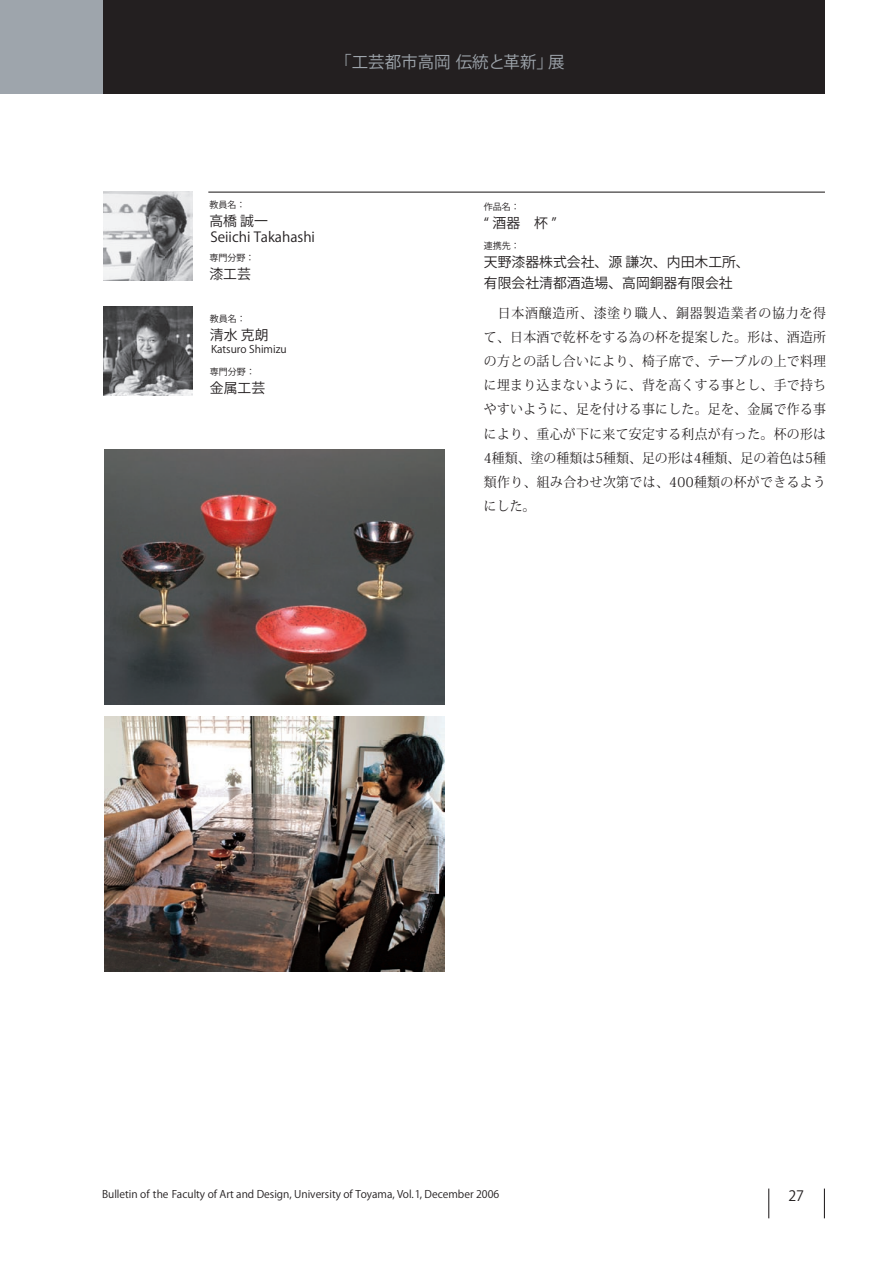
<style>
.page{position:relative;width:893px;height:1263px;background:#fff}
.page>*{position:absolute;margin:0;border:0;box-sizing:border-box;transform-origin:0 0}
.t1{font:16.5px "Koz Go Std";color:#9ea5ac}
.t2{font:14.25px "Koz Go Std";color:#231f20}
.t3{font:13.8px/21px "Koz Go Std";color:#231f20}
.t4{font:13.5px/24.2px "Koz Min Std";letter-spacing:.03em;color:#231f20;text-align:justify;scale:.95 1}
.t5{font:10.5px "Koz Go Std";color:#231f20}
.t6{font:9px "Koz Go Std";color:#231f20}
</style>
<div class="page">
<hr style="left:768px;top:1188px;width:1px;height:30px;background:#231f20">
<hr style="left:824px;top:1188px;width:1px;height:30px;background:#231f20">
<img style="left:104px;top:306px;width:89px;height:89px">
<img style="left:103px;top:192px;width:89px;height:89px">
<div style="left:102px;top:0;width:723px;height:94px;background:#231f20"></div>
<div style="left:0;top:0;width:103px;height:94px;background:#9ea5ac"></div>
<img style="left:104px;top:449px;width:341px;height:255px">
<img style="left:104px;top:716px;width:341px;height:256px">
<hr style="left:208px;top:192px;width:617px;height:1px;background:#231f20">
<p class="t1" style="left:335px;top:51px;width:231px">「工芸都市高岡伝統と革新」展</p>
<p class="t6" style="left:209px;top:199px;width:37px">教員名：</p>
<p class="t3" style="left:209px;top:213px;width:107px;line-height:15.8px">高橋 誠一<br>Seiichi Takahashi</p>
<p class="t6" style="left:209px;top:252px;width:46px">専門分野：</p>
<p class="t3" style="left:209px;top:264px;width:43px">漆工芸</p>
<p class="t6" style="left:210px;top:313px;width:37px">教員名：</p>
<p class="t3" style="left:210px;top:325px;width:60px">清水 克朗</p>
<p class="t5" style="left:211px;top:343px;width:77px">Katsuro Shimizu</p>
<p class="t6" style="left:210px;top:367px;width:46px">専門分野：</p>
<p class="t3" style="left:210px;top:378px;width:57px">金属工芸</p>
<p class="t6" style="left:484px;top:201px;width:37px">作品名：</p>
<p class="t3" style="left:484px;top:213px;width:74px">“ 酒器　杯 ”</p>
<p class="t6" style="left:484px;top:240px;width:37px">連携先：</p>
<p class="t3" style="left:484px;top:252px;width:267px">天野漆器株式会社、源 謙次、内田木工所、有限会社清都酒造場、高岡銅器有限会社</p>
<p class="t4" style="left:484px;top:301px;width:362px">　日本酒醸造所、漆塗り職人、銅器製造業者の協力を得て、日本酒で乾杯をする為の杯を提案した。形は、酒造所の方との話し合いにより、椅子席で、テーブルの上で料理に埋まり込まないように、背を高くする事とし、手で持ちやすいように、足を付ける事にした。足を、金属で作る事により、重心が下に来て安定する利点が有った。杯の形は4種類、塗の種類は5種類、足の形は4種類、足の着色は5種類作り、組み合わせ次第では、400種類の杯ができるようにした。</p>
<p class="t5" style="left:102px;top:1187px;width:399px">Bulletin of the Faculty of Art and Design, University of Toyama, Vol. 1, December 2006</p>
<p class="t2" style="left:788px;top:1187px;width:17px">27</p>
</div>
